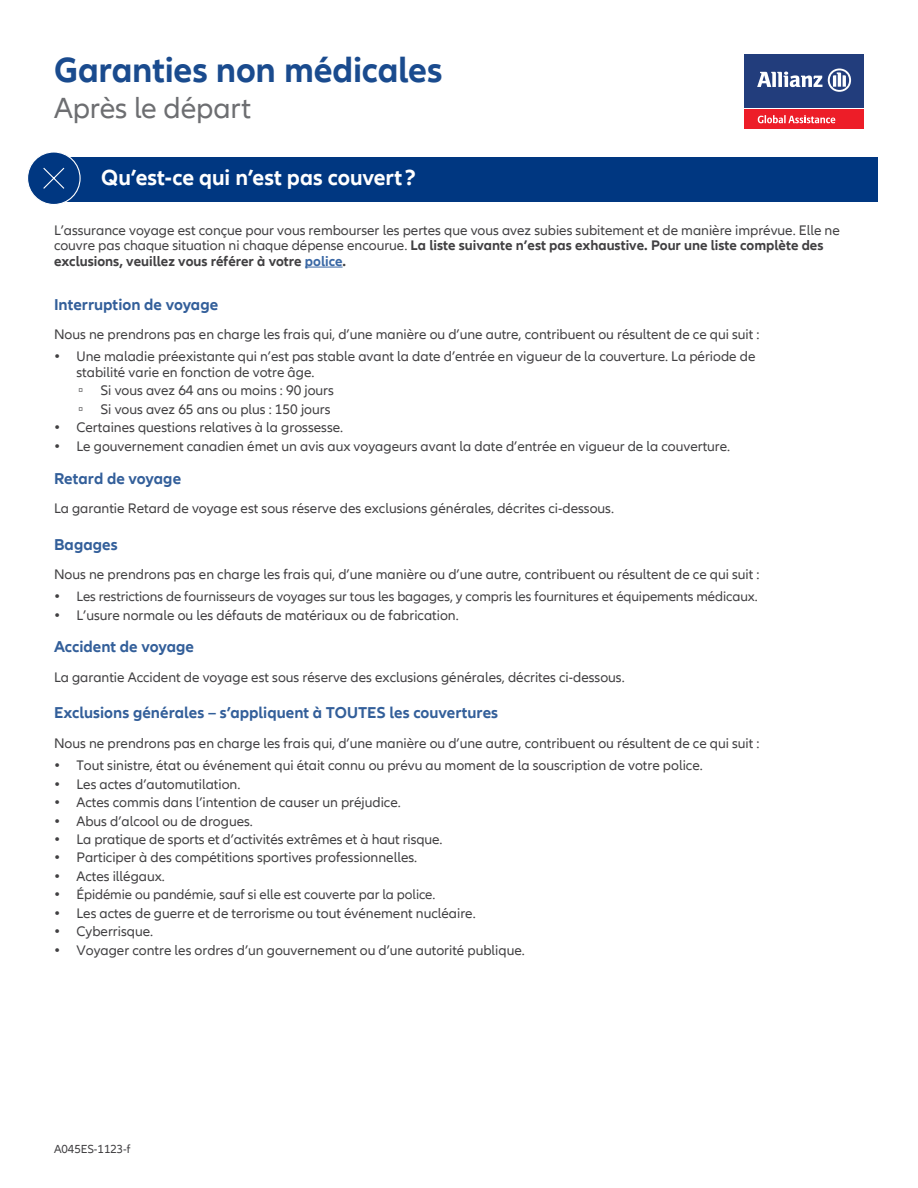
<style>
.page{position:relative;width:918px;height:1188px;background:#fff}
.page>*{position:absolute;margin:0;border:0;box-sizing:border-box;transform-origin:0 0}
.t1{font:700 36px "Allianz Neo";letter-spacing:-.005em;color:#1a4b8e}
.t2{font:30px "Allianz Neo";letter-spacing:-.005em;color:#6d6e71}
.t3{font:700 22.5px "Allianz Neo";color:#fff}
.t4{font:700 16.2px "Allianz Neo";color:#335f9a}
.t5{font:14.25px/15.8px "Allianz Neo";color:#414042}
.t6{font:13.95px "Allianz Neo";letter-spacing:-.005em;color:#414042}
.t7{font:12px "Allianz Neo";color:#414042}
.s1{font-weight:700}
.s2{font-weight:700;color:#3a68a5}
.s3{font-weight:600;font-size:15px}
.s4{font-family:"Arial";font-size:15px}
</style>
<div class="page">
<hr style="left:305px;top:267px;width:38px;height:1px;background:#3a68a5">
<div style="left:744px;top:109px;width:120px;height:20px;background:#ed1d28"></div>
<div style="left:744px;top:54px;width:120px;height:53px;background:#223d7c"></div>
<svg style="left:757px;top:72px;width:65px;height:15px"></svg>
<svg style="left:828px;top:69px;width:23px;height:23px"></svg>
<svg style="left:758px;top:115px;width:77px;height:8px"></svg>
<div style="left:41px;top:157px;width:836px;height:44px;background:#003781"></div>
<div style="left:28px;top:152px;width:52px;height:53px;background:#003781;border-radius:50%"></div>
<div style="left:27px;top:151px;width:54px;height:54px;border:1px solid #fff;border-radius:50%"></div>
<svg style="left:43px;top:167px;width:22px;height:22px"></svg>
<h1 class="t1" style="left:54px;top:49px;width:390px">Garanties non médicales</h1>
<p class="t2" style="left:54px;top:90px;width:199px">Après le départ</p>
<h2 class="t3" style="left:101px;top:164px;width:316px">Qu’est-ce qui n’est pas couvert ?</h2>
<p class="t5" style="left:54px;top:222px;width:787px">L’assurance voyage est conçue pour vous rembourser les pertes que vous avez subies subitement et de manière imprévue. Elle ne couvre pas chaque situation ni chaque dépense encourue. <span class="s1">La liste suivante n’est pas exhaustive. Pour une liste complète des exclusions, veuillez vous référer à votre</span> <span class="s2">police</span><span class="s1">.</span></p>
<h3 class="t4" style="left:54px;top:295px;width:166px">Interruption de voyage</h3>
<p class="t5" style="left:54px;top:327px;width:707px">Nous ne prendrons pas en charge les frais qui, d’une manière ou d’une autre, contribuent ou résultent de ce qui suit :</p>
<p class="t5" style="left:77px;top:349px;width:680px;text-indent:-22px"><span class="s3">•</span> Une maladie préexistante qui n’est pas stable avant la date d’entrée en vigueur de la couverture. La période de stabilité varie en fonction de votre âge.</p>
<p class="t5" style="left:78px;top:383px;width:257px"><span class="s4">▫</span> Si vous avez 64 ans ou moins : 90 jours</p>
<p class="t5" style="left:78px;top:402px;width:254px"><span class="s4">▫</span> Si vous avez 65 ans ou plus : 150 jours</p>
<p class="t5" style="left:54px;top:420px;width:291px"><span class="s3">•</span> Certaines questions relatives à la grossesse.</p>
<p class="t5" style="left:54px;top:439px;width:678px"><span class="s3">•</span> Le gouvernement canadien émet un avis aux voyageurs avant la date d’entrée en vigueur de la couverture.</p>
<h3 class="t4" style="left:54px;top:469px;width:129px">Retard de voyage</h3>
<p class="t5" style="left:54px;top:501px;width:562px">La garantie Retard de voyage est sous réserve des exclusions générales, décrites ci-dessous.</p>
<h3 class="t4" style="left:54px;top:535px;width:65px">Bagages</h3>
<p class="t5" style="left:54px;top:567px;width:707px">Nous ne prendrons pas en charge les frais qui, d’une manière ou d’une autre, contribuent ou résultent de ce qui suit :</p>
<p class="t6" style="left:54px;top:589px;width:705px"><span class="s3">•</span> Les restrictions de fournisseurs de voyages sur tous les bagages, y compris les fournitures et équipements médicaux.</p>
<p class="t5" style="left:54px;top:607px;width:406px"><span class="s3">•</span> L’usure normale ou les défauts de matériaux ou de fabrication.</p>
<h3 class="t4" style="left:54px;top:638px;width:142px">Accident de voyage</h3>
<p class="t5" style="left:54px;top:669px;width:572px">La garantie Accident de voyage est sous réserve des exclusions générales, décrites ci-dessous.</p>
<h3 class="t4" style="left:54px;top:704px;width:446px">Exclusions générales – s’appliquent à TOUTES les couvertures</h3>
<p class="t5" style="left:54px;top:735px;width:707px">Nous ne prendrons pas en charge les frais qui, d’une manière ou d’une autre, contribuent ou résultent de ce qui suit :</p>
<p class="t5" style="left:54px;top:758px;width:650px"><span class="s3">•</span> Tout sinistre, état ou événement qui était connu ou prévu au moment de la souscription de votre police.</p>
<p class="t5" style="left:54px;top:776px;width:188px"><span class="s3">•</span> Les actes d’automutilation.</p>
<p class="t5" style="left:54px;top:795px;width:348px"><span class="s3">•</span> Actes commis dans l’intention de causer un préjudice.</p>
<p class="t5" style="left:54px;top:813px;width:200px"><span class="s3">•</span> Abus d’alcool ou de drogues.</p>
<p class="t5" style="left:54px;top:832px;width:390px"><span class="s3">•</span> La pratique de sports et d’activités extrêmes et à haut risque.</p>
<p class="t5" style="left:54px;top:850px;width:365px"><span class="s3">•</span> Participer à des compétitions sportives professionnelles.</p>
<p class="t5" style="left:54px;top:869px;width:113px"><span class="s3">•</span> Actes illégaux.</p>
<p class="t6" style="left:54px;top:887px;width:383px"><span class="s3">•</span> Épidémie ou pandémie, sauf si elle est couverte par la police.</p>
<p class="t5" style="left:54px;top:906px;width:423px"><span class="s3">•</span> Les actes de guerre et de terrorisme ou tout événement nucléaire.</p>
<p class="t5" style="left:54px;top:924px;width:101px"><span class="s3">•</span> Cyberrisque.</p>
<p class="t5" style="left:54px;top:942px;width:472px"><span class="s3">•</span> Voyager contre les ordres d’un gouvernement ou d’une autorité publique.</p>
<p class="t7" style="left:54px;top:1142px;width:78px">A045ES-1123-f</p>
</div>
